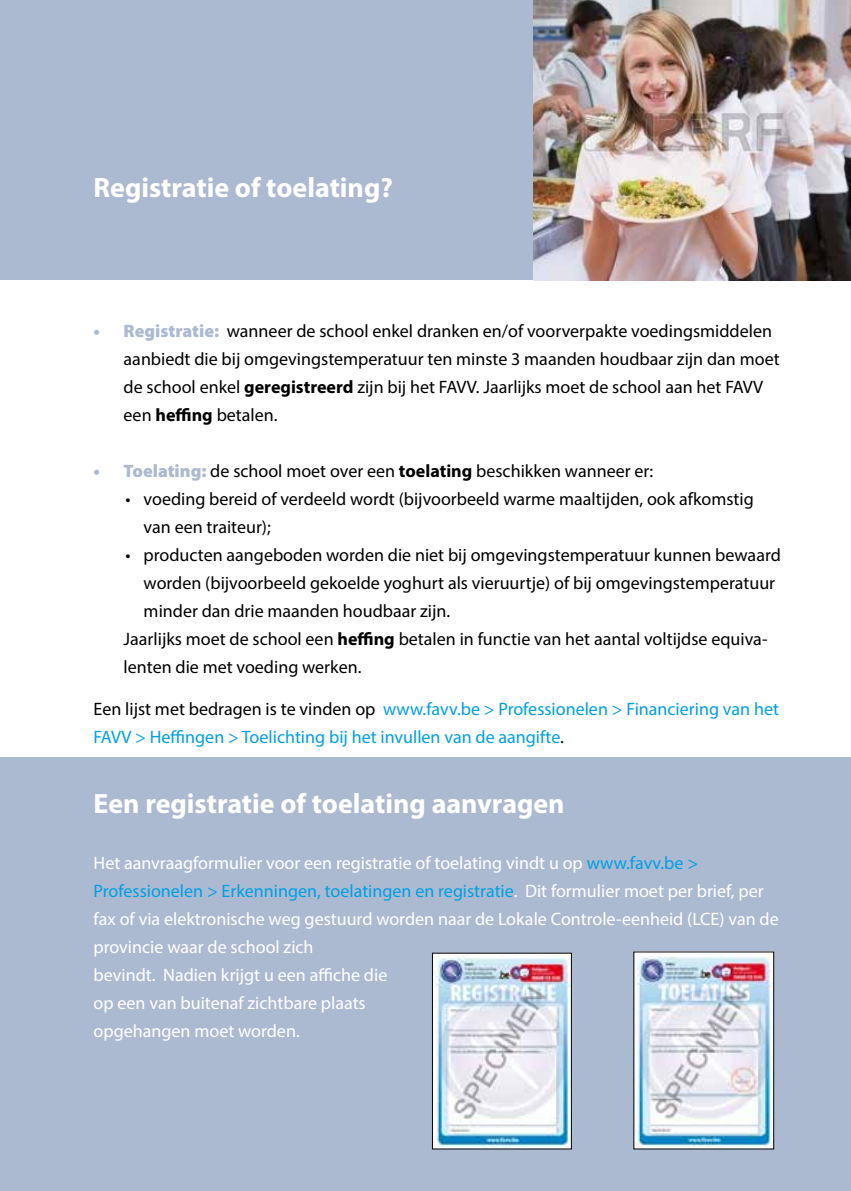
<style>
.page{position:relative;width:851px;height:1191px;background:#fff}
.page>*{position:absolute;margin:0;border:0;box-sizing:border-box;transform-origin:0 0}
.t1{font:700 28px "Myriad Pro";color:#fff}
.t2{font:18px/28px "Myriad Pro";color:#000}
.t3{font:18px/28px "Myriad Pro";color:#fff}
.t4{font:18px/28px "Myriad Pro";color:#009fe3}
.s1{font-weight:900;color:#acbad1}
.s2{font-weight:700}
.s3{color:#000}
.s4{color:#009fe3}
</style>
<div class="page">
<div style="left:0;top:0;width:850px;height:1191px;background:#acbad1"></div>
<div style="left:0;top:281px;width:850px;height:476px;background:#fff"></div>
<img style="left:635px;top:953px;width:136px;height:194px">
<img style="left:434px;top:955px;width:135px;height:192px">
<img style="left:533px;top:0;width:317px;height:281px">
<h1 class="t1" style="left:94px;top:169px;width:301px">Registratie of toelating?</h1>
<p class="t2" style="left:124px;top:316px;width:657px;text-indent:-30px"><span class="s1">• Registratie:</span> wanneer de school enkel dranken en/of voorverpakte voedingsmiddelen aanbiedt die bij omgevingstemperatuur ten minste 3 maanden houdbaar zijn dan moet de school enkel <span class="s2">geregistreerd</span> zijn bij het FAVV. Jaarlijks moet de school aan het FAVV een <span class="s2">heffing</span> betalen.</p>
<p class="t2" style="left:94px;top:456px;width:561px"><span class="s1">• Toelating:</span> de school moet over een <span class="s2">toelating</span> beschikken wanneer er:</p>
<p class="t2" style="left:144px;top:484px;width:611px;text-indent:-18px">• voeding bereid of verdeeld wordt (bijvoorbeeld warme maaltijden, ook afkomstig van een traiteur);</p>
<p class="t2" style="left:126px;top:540px;width:656px">• producten aangeboden worden die niet bij omgevingstemperatuur kunnen bewaard</p>
<p class="t2" style="left:144px;top:568px;width:633px">worden (bijvoorbeeld gekoelde yoghurt als vieruurtje) of bij omgevingstemperatuur</p>
<p class="t2" style="left:144px;top:596px;width:308px">minder dan drie maanden houdbaar zijn.</p>
<p class="t2" style="left:124px;top:624px;width:645px">Jaarlijks moet de school een <span class="s2">heffing</span> betalen in functie van het aantal voltijdse equiva-</p>
<p class="t2" style="left:124px;top:652px;width:239px">lenten die met voeding werken.</p>
<p class="t4" style="left:94px;top:694px;width:686px"><span class="s3">Een lijst met bedragen is te vinden op</span> www.favv.be &gt; Professionelen &gt; Financiering van het<br>FAVV &gt; Heffingen &gt; Toelichting bij het invullen van de aangifte<span class="s3">.</span></p>
<h1 class="t1" style="left:94px;top:785px;width:472px">Een registratie of toelating aanvragen</h1>
<p class="t3" style="left:94px;top:848px;width:686px">Het aanvraagformulier voor een registratie of toelating vindt u op <span class="s4">www.favv.be &gt; Professionelen &gt; Erkenningen, toelatingen en registratie</span>. Dit formulier moet per brief, per fax of via elektronische weg gestuurd worden naar de Lokale Controle-eenheid (LCE) van de provincie waar de school zich<br>bevindt. Nadien krijgt u een affiche die<br>op een van buitenaf zichtbare plaats<br>opgehangen moet worden.</p>
</div>
